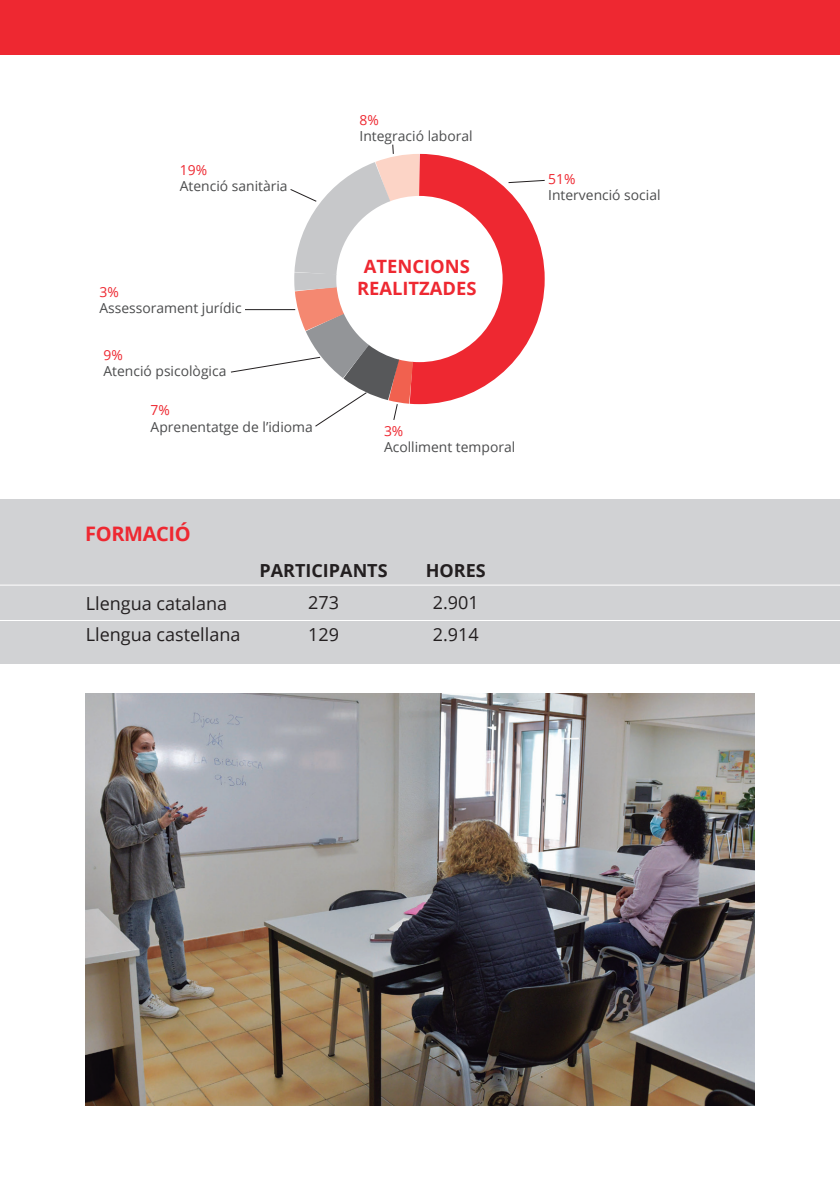
<style>
.page{position:relative;width:840px;height:1191px;background:#fff}
.page>*{position:absolute;margin:0;border:0;box-sizing:border-box;transform-origin:0 0}
.t1{font:700 20px "Open Sans";letter-spacing:-.02em;color:#ee2831}
.t2{font:700 18.4px/22px "Open Sans";color:#ee2831;text-align:center}
.t3{font:18px/31.8px "Open Sans";color:#231f20}
.t4{font:700 18px "Open Sans";color:#231f20}
.t5{font:13.8px "Open Sans";color:#4b4c4d}
.t6{font:13.8px "Open Sans";color:#ee2831}
</style>
<div class="page">
<div style="left:0;top:500px;width:839px;height:164px;background:#d1d2d4"></div>
<div style="left:0;top:0;width:839px;height:55px;background:#ee2831"></div>
<hr style="left:0;top:584px;width:839px;height:1px;background:#fff">
<hr style="left:0;top:620px;width:839px;height:1px;background:#fff">
<img style="left:85px;top:694px;width:669px;height:412px">
<svg style="left:461px;top:161px;width:84px;height:236px"></svg>
<svg style="left:230px;top:144px;width:231px;height:283px"></svg>
<svg style="left:507px;top:179px;width:38px;height:5px"></svg>
<p class="t6" style="left:180px;top:160px;width:29px">19%</p>
<p class="t5" style="left:180px;top:177px;width:109px">Atenció sanitària</p>
<p class="t6" style="left:99px;top:282px;width:21px">3%</p>
<p class="t5" style="left:99px;top:299px;width:144px">Assessorament jurídic</p>
<p class="t6" style="left:103px;top:345px;width:21px">9%</p>
<p class="t5" style="left:103px;top:362px;width:124px">Atenció psicològica</p>
<p class="t6" style="left:150px;top:401px;width:21px">7%</p>
<p class="t5" style="left:150px;top:417px;width:164px">Aprenentatge de l’idioma</p>
<h1 class="t1" style="left:85px;top:519px;width:107px">FORMACIÓ</h1>
<p class="t6" style="left:359px;top:110px;width:21px">8%</p>
<p class="t5" style="left:359px;top:127px;width:114px">Integració laboral</p>
<h2 class="t2" style="left:357px;top:255px;width:121px">ATENCIONS<br>REALITZADES</h2>
<p class="t6" style="left:384px;top:421px;width:21px">3%</p>
<p class="t5" style="left:384px;top:438px;width:133px">Acolliment temporal</p>
<h3 class="t3" style="left:86px;top:586px;width:156px">Llengua catalana<br>Llengua castellana</h3>
<h3 class="t4" style="left:259px;top:558px;width:130px">PARTICIPANTS</h3>
<h3 class="t3" style="left:308px;top:586px;width:32px">273<br>129</h3>
<h3 class="t4" style="left:425px;top:558px;width:61px">HORES</h3>
<h3 class="t3" style="left:432px;top:586px;width:47px">2.901<br>2.914</h3>
<p class="t6" style="left:548px;top:169px;width:29px">51%</p>
<p class="t5" style="left:548px;top:186px;width:114px">Intervenció social</p>
</div>
